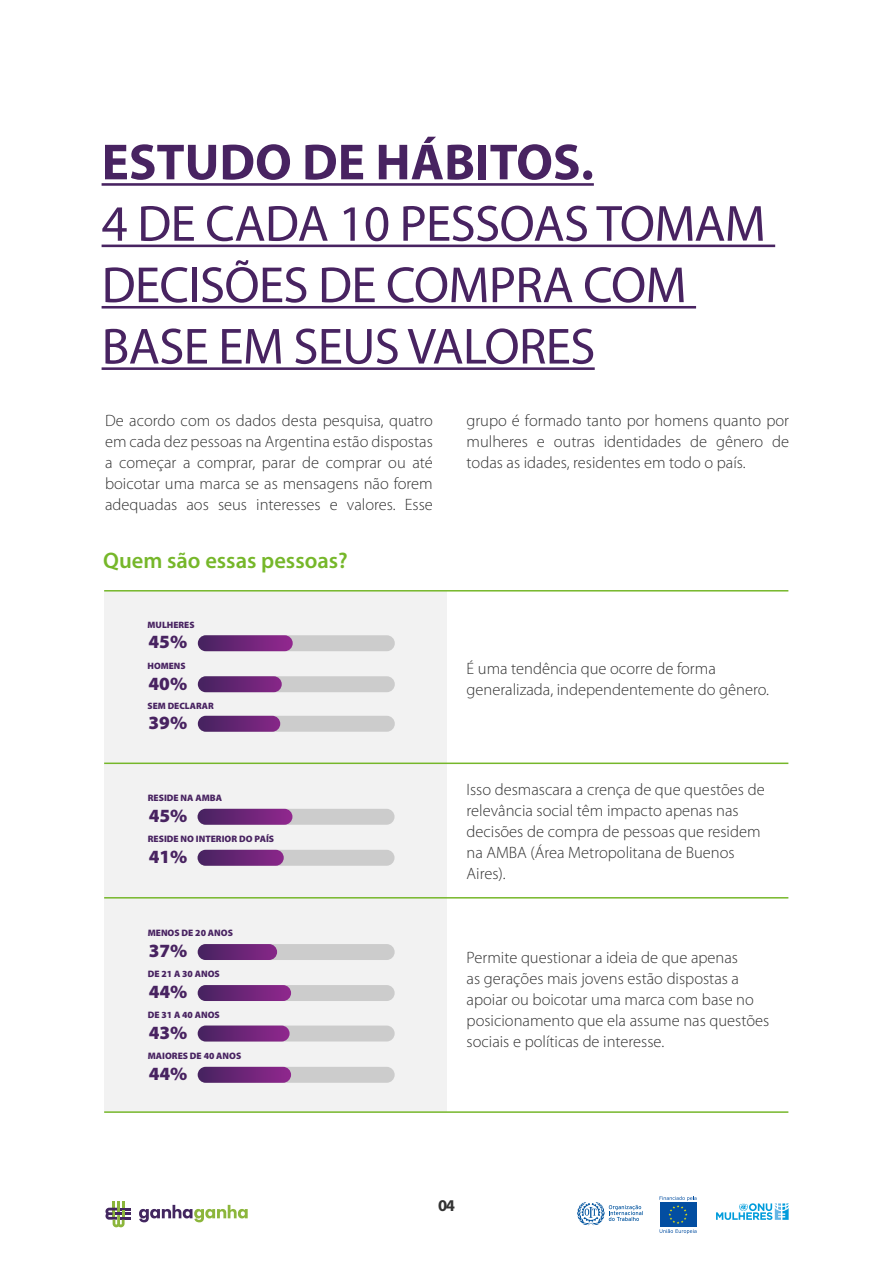
<style>
.page{position:relative;width:893px;height:1263px;background:#fff}
.page>*{position:absolute;margin:0;border:0;box-sizing:border-box;transform-origin:0 0}
.t1{font:51.15px/61.3px "Myriad Pro";letter-spacing:-.015em;color:#482361}
.t2{font:700 51.15px "Myriad Pro";color:#482361}
.t3{font:600 22.5px "Myriad Pro";color:#76b72a}
.t4{font:900 18.75px "Myriad Pro";color:#482361}
.t5{font:300 16.5px/21px "Myriad Pro";color:#333}
.t6{font:700 16.5px "Myriad Pro";color:#333}
.t7{font:900 9.45px "Myriad Pro";color:#482361}
.t8{font:900 9.3px "Myriad Pro";color:#482361}
</style>
<div class="page">
<div style="left:104px;top:590px;width:342px;height:522px;background:#f2f2f2"></div>
<div style="left:198px;top:809px;width:197px;height:16px;background:#ccc;border-radius:8px"></div>
<div style="left:198px;top:809px;width:94px;height:16px;background:linear-gradient(to right,#462260,#90288e);border-radius:8px"></div>
<div style="left:198px;top:850px;width:197px;height:16px;background:#ccc;border-radius:8px"></div>
<div style="left:198px;top:850px;width:86px;height:16px;background:linear-gradient(to right,#46215f,#8b2b8c);border-radius:8px"></div>
<div style="left:198px;top:635px;width:197px;height:16px;background:#ccc;border-radius:8px"></div>
<div style="left:198px;top:635px;width:95px;height:16px;background:linear-gradient(to right,#462360,#952991);border-radius:8px"></div>
<div style="left:198px;top:676px;width:197px;height:16px;background:#ccc;border-radius:8px"></div>
<div style="left:198px;top:676px;width:84px;height:16px;background:linear-gradient(to right,#44225f,#882989);border-radius:8px"></div>
<div style="left:198px;top:716px;width:197px;height:16px;background:#ccc;border-radius:8px"></div>
<svg style="left:198px;top:716px;width:82px;height:16px"></svg>
<hr style="left:102px;top:183px;width:492px;height:3px;background:#482361">
<hr style="left:102px;top:245px;width:673px;height:2px;background:#482361">
<hr style="left:102px;top:306px;width:594px;height:2px;background:#482361">
<hr style="left:102px;top:367px;width:493px;height:3px;background:#482361">
<hr style="left:104px;top:762px;width:684px;height:2px;background:#76b72a">
<hr style="left:104px;top:590px;width:684px;height:1px;background:#76b72a">
<hr style="left:104px;top:1111px;width:684px;height:2px;background:#76b72a">
<hr style="left:104px;top:897px;width:684px;height:1px;background:#76b72a">
<div style="left:198px;top:985px;width:197px;height:16px;background:#ccc;border-radius:8px"></div>
<div style="left:198px;top:985px;width:93px;height:16px;background:linear-gradient(to right,#472360,#91288f);border-radius:8px"></div>
<div style="left:198px;top:1025px;width:197px;height:16px;background:#ccc;border-radius:8px"></div>
<div style="left:198px;top:1025px;width:92px;height:16px;background:linear-gradient(to right,#472260,#912a8f);border-radius:8px"></div>
<div style="left:198px;top:1067px;width:197px;height:16px;background:#ccc;border-radius:8px"></div>
<svg style="left:198px;top:1067px;width:93px;height:16px"></svg>
<div style="left:198px;top:944px;width:197px;height:16px;background:#ccc;border-radius:8px"></div>
<div style="left:198px;top:944px;width:79px;height:16px;background:linear-gradient(to right,#462360,#872788);border-radius:8px"></div>
<svg style="left:105px;top:1201px;width:26px;height:26px"></svg>
<svg style="left:139px;top:1205px;width:109px;height:17px"></svg>
<svg style="left:577px;top:1202px;width:66px;height:23px"></svg>
<svg style="left:716px;top:1203px;width:73px;height:17px"></svg>
<svg style="left:660px;top:1196px;width:36px;height:38px"></svg>
<h1 class="t2" style="left:102px;top:129px;width:494px">ESTUDO DE HÁBITOS.</h1>
<h1 class="t1" style="left:102px;top:192px;width:666px">4 DE CADA 10 PESSOAS TOMAM<br>DECISÕES DE COMPRA COM<br>BASE EM SEUS VALORES</h1>
<p class="t5" style="left:105px;top:410px;width:329px;text-align:justify">De acordo com os dados desta pesquisa, quatro em cada dez pessoas na Argentina estão dispostas a começar a comprar, parar de comprar ou até boicotar uma marca se as mensagens não forem adequadas aos seus interesses e valores. Esse</p>
<h2 class="t3" style="left:103px;top:546px;width:246px">Quem são essas pessoas?</h2>
<p class="t8" style="left:148px;top:619px;width:48px">MULHERES</p>
<p class="t4" style="left:149px;top:631px;width:40px">45%</p>
<p class="t8" style="left:148px;top:660px;width:40px">HOMENS</p>
<p class="t4" style="left:149px;top:672px;width:40px">40%</p>
<p class="t8" style="left:148px;top:700px;width:68px">SEM DECLARAR</p>
<p class="t4" style="left:149px;top:712px;width:40px">39%</p>
<p class="t7" style="left:148px;top:792px;width:76px">RESIDE NA AMBA</p>
<p class="t4" style="left:149px;top:805px;width:40px">45%</p>
<p class="t7" style="left:148px;top:834px;width:128px">RESIDE NO INTERIOR DO PAÍS</p>
<p class="t4" style="left:149px;top:846px;width:40px">41%</p>
<p class="t7" style="left:148px;top:927px;width:87px">MENOS DE 20 ANOS</p>
<p class="t4" style="left:149px;top:940px;width:40px">37%</p>
<p class="t7" style="left:148px;top:969px;width:74px">DE 21 A 30 ANOS</p>
<p class="t4" style="left:149px;top:981px;width:40px">44%</p>
<p class="t7" style="left:148px;top:1009px;width:74px">DE 31 A 40 ANOS</p>
<p class="t4" style="left:149px;top:1021px;width:40px">43%</p>
<p class="t7" style="left:148px;top:1051px;width:95px">MAIORES DE 40 ANOS</p>
<p class="t4" style="left:149px;top:1063px;width:40px">44%</p>
<p class="t5" style="left:467px;top:410px;width:324px;text-align:justify">grupo é formado tanto por homens quanto por mulheres e outras identidades de gênero de todas as idades, residentes em todo o país.</p>
<p class="t5" style="left:467px;top:659px;width:304px">É uma tendência que ocorre de forma generalizada, independentemente do gênero.</p>
<p class="t5" style="left:467px;top:779px;width:300px">Isso desmascara a crença de que questões de relevância social têm impacto apenas nas decisões de compra de pessoas que residem na AMBA (Área Metropolitana de Buenos Aires).</p>
<p class="t5" style="left:467px;top:947px;width:304px">Permite questionar a ideia de que apenas<br>as gerações mais jovens estão dispostas a apoiar ou boicotar uma marca com base no posicionamento que ela assume nas questões sociais e políticas de interesse.</p>
<p class="t6" style="left:438px;top:1195px;width:18px">04</p>
</div>
